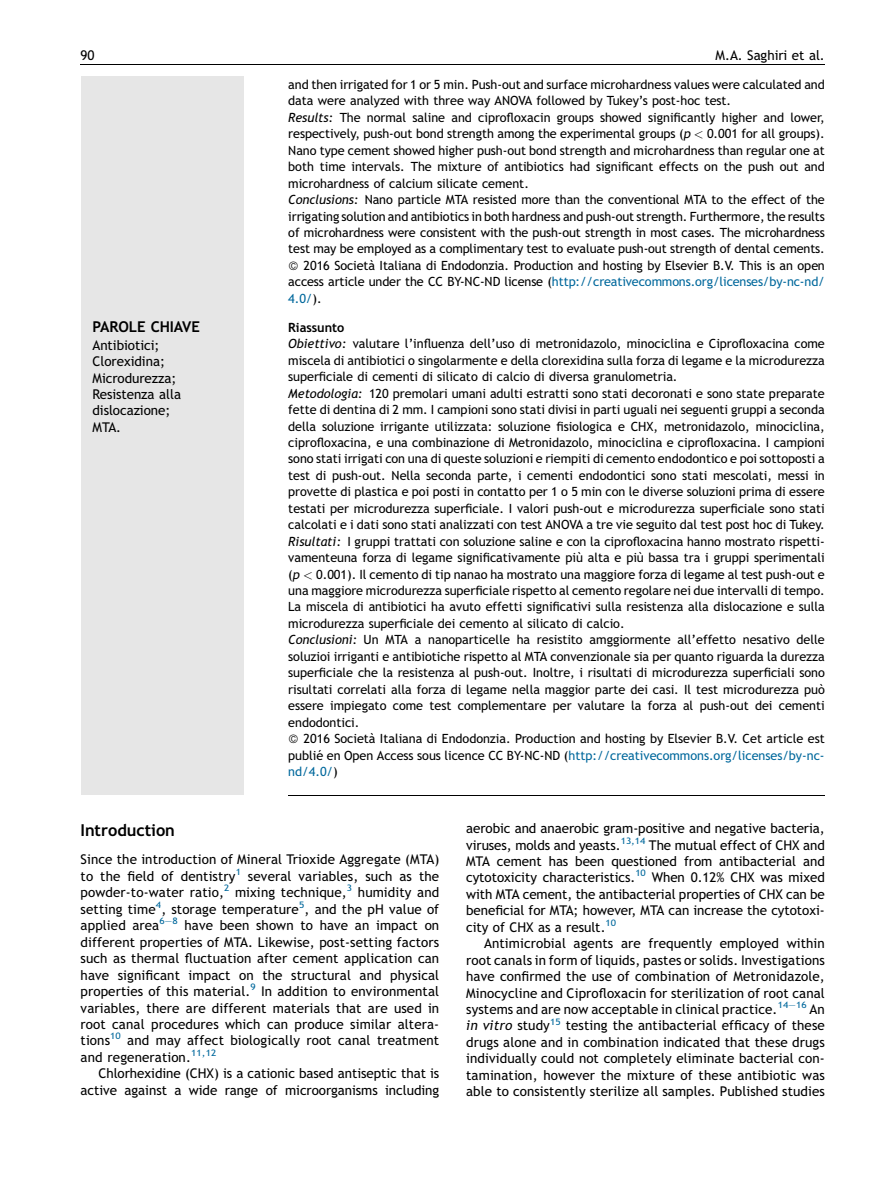
<style>
.page{position:relative;width:893px;height:1191px;background:#fff}
.page>*{position:absolute;margin:0;border:0;box-sizing:border-box;transform-origin:0 0}
.t1{font:16.5px "Adv T Tda 6 f 6 cb 8.B";color:#000}
.t2{font:15px "Adv T Tda 6 f 6 cb 8.B";color:#000}
.t3{font:13.5px/16.5px "Adv T Tc 9 c 3 bd 71";color:#000;text-align:justify}
.t4{font:12.75px/16.5px "Adv T Tc 9 c 3 bd 71";color:#000}
.t5{font:12.75px "Adv T Tc 9 c 3 bd 71";color:#00689c}
.t6{font:12.75px "Adv T Tda 6 f 6 cb 8.B";color:#000}
.s1{font-family:"Adv TT7 f 5838 b 0.I"}
.s2{font-family:"Adv P4 C4 E51"}
.s3{color:#000}
.s4{color:#00689c}
</style>
<div class="page">
<div style="left:81px;top:77px;width:162px;height:718px;background:#e6e6e6"></div>
<hr style="left:288px;top:795px;width:537px;height:1px;background:#000">
<hr style="left:81px;top:65px;width:744px;height:1px;background:#000">
<p class="t3" style="left:81px;top:48px;width:15px">90</p>
<p class="t3" style="left:716px;top:48px;width:111px">M.A. Saghiri et al.</p>
<p class="t2" style="left:93px;top:320px;width:109px">PAROLE CHIAVE</p>
<p class="t3" style="left:93px;top:337px;width:90px;text-align:left">Antibiotici;<br>Clorexidina;<br>Microdurezza;<br>Resistenza alla dislocazione;<br>MTA.</p>
<p class="t4" style="left:288px;top:77px;width:538px">and then irrigated for 1 or 5 min. Push-out and surface microhardness values were calculated and</p>
<p class="t4" style="left:288px;top:93px;width:444px">data were analyzed with three way ANOVA followed by Tukey’s post-hoc test.</p>
<p class="t4" style="left:288px;top:110px;width:538px"><span class="s1">Results:</span> The normal saline and ciprofloxacin groups showed significantly higher and lower,</p>
<p class="t4" style="left:288px;top:126px;width:538px">respectively, push-out bond strength among the experimental groups (<span class="s1">p</span> <span class="s2">&lt;</span> 0.001 for all groups).</p>
<p class="t4" style="left:288px;top:143px;width:538px">Nano type cement showed higher push-out bond strength and microhardness than regular one at</p>
<p class="t4" style="left:288px;top:159px;width:538px">both time intervals. The mixture of antibiotics had significant effects on the push out and</p>
<p class="t4" style="left:288px;top:175px;width:242px">microhardness of calcium silicate cement.</p>
<p class="t4" style="left:288px;top:192px;width:538px"><span class="s1">Conclusions:</span> Nano particle MTA resisted more than the conventional MTA to the effect of the</p>
<p class="t4" style="left:288px;top:208px;width:538px">irrigating solution and antibiotics in both hardness and push-out strength. Furthermore, the results</p>
<p class="t4" style="left:288px;top:225px;width:538px">of microhardness were consistent with the push-out strength in most cases. The microhardness</p>
<p class="t4" style="left:288px;top:241px;width:538px">test may be employed as a complimentary test to evaluate push-out strength of dental cements.</p>
<p class="t4" style="left:304px;top:258px;width:523px">2016 Societa` Italiana di Endodonzia. Production and hosting by Elsevier B.V. This is an open</p>
<p class="t5" style="left:288px;top:276px;width:538px"><span class="s3">access article under the CC BY-NC-ND license (</span>http://creativecommons.org/licenses/by-nc-nd/</p>
<p class="t5" style="left:288px;top:292px;width:35px">4.0/<span class="s3">).</span></p>
<p class="t6" style="left:288px;top:322px;width:57px">Riassunto</p>
<p class="t4" style="left:288px;top:336px;width:538px"><span class="s1">Obiettivo:</span> valutare l’influenza dell’uso di metronidazolo, minociclina e Ciprofloxacina come miscela di antibiotici o singolarmente e della clorexidina sulla forza di legame e la microdurezza superficiale di cementi di silicato di calcio di diversa granulometria.<br><span class="s1">Metodologia:</span> 120 premolari umani adulti estratti sono stati decoronati e sono state preparate fette di dentina di 2 mm. I campioni sono stati divisi in parti uguali nei seguenti gruppi a seconda della soluzione irrigante utilizzata: soluzione fisiologica e CHX, metronidazolo, minociclina, ciprofloxacina, e una combinazione di Metronidazolo, minociclina e ciprofloxacina. I campioni sono stati irrigati con una di queste soluzioni e riempiti di cemento endodontico e poi sottoposti a test di push-out. Nella seconda parte, i cementi endodontici sono stati mescolati, messi in provette di plastica e poi posti in contatto per 1 o 5 min con le diverse soluzioni prima di essere testati per microdurezza superficiale. I valori push-out e microdurezza superficiale sono stati calcolati e i dati sono stati analizzati con test ANOVA a tre vie seguito dal test post hoc di Tukey.<br><span class="s1">Risultati:</span> I gruppi trattati con soluzione saline e con la ciprofloxacina hanno mostrato rispetti&shy;vamenteuna forza di legame significativamente piu` alta e piu` bassa tra i gruppi sperimentali (<span class="s1">p</span> <span class="s2">&lt;</span> 0.001). Il cemento di tip nanao ha mostrato una maggiore forza di legame al test push-out e una maggiore microdurezza superficiale rispetto al cemento regolare nei due intervalli di tempo.<br>La miscela di antibiotici ha avuto effetti significativi sulla resistenza alla dislocazione e sulla microdurezza superficiale dei cemento al silicato di calcio.<br><span class="s1">Conclusioni:</span> Un MTA a nanoparticelle ha resistito amggiormente all’effetto nesativo delle soluzioi irriganti e antibiotiche rispetto al MTA convenzionale sia per quanto riguarda la durezza superficiale che la resistenza al push-out. Inoltre, i risultati di microdurezza superficiali sono risultati correlati alla forza di legame nella maggior parte dei casi. Il test microdurezza puo` essere impiegato come test complementare per valutare la forza al push-out dei cementi endodontici.</p>
<p class="t4" style="left:288px;top:731px;width:538px;text-align:justify;text-indent:15px">2016 Societa` Italiana di Endodonzia. Production and hosting by Elsevier B.V. Cet article est publie´ en Open Access sous licence CC BY-NC-ND (<span class="s4">http://creativecommons.org/licenses/by-nc&shy;nd/4.0/</span>)</p>
<p class="t1" style="left:81px;top:823px;width:96px">Introduction</p>
<p class="t3" style="left:81px;top:852px;width:360px">Since the introduction of Mineral Trioxide Aggregate (MTA) to the field of dentistry<sup>1</sup> several variables, such as the powder-to-water ratio,<sup>2</sup> mixing technique,<sup>3</sup> humidity and setting time<sup>4</sup>, storage temperature<sup>5</sup>, and the pH value of applied area<sup>6—8</sup> have been shown to have an impact on different properties of MTA. Likewise, post-setting factors such as thermal fluctuation after cement application can have significant impact on the structural and physical properties of this material.<sup>9</sup> In addition to environmental variables, there are different materials that are used in root canal procedures which can produce similar altera&shy;tions<sup>10</sup> and may affect biologically root canal treatment and regeneration.<sup>11,12</sup></p>
<p class="t3" style="left:81px;top:1066px;width:360px;text-align:right">Chlorhexidine (CHX) is a cationic based antiseptic that is active against a wide range of microorganisms including</p>
<p class="t3" style="left:466px;top:820px;width:360px">aerobic and anaerobic gram-positive and negative bacteria, viruses, molds and yeasts.<sup>13,14</sup> The mutual effect of CHX and MTA cement has been questioned from antibacterial and cytotoxicity characteristics.<sup>10</sup> When 0.12% CHX was mixed with MTA cement, the antibacterial properties of CHX can be beneficial for MTA; however, MTA can increase the cytotoxi&shy;city of CHX as a result.<sup>10</sup></p>
<p class="t3" style="left:466px;top:936px;width:360px;text-indent:18px">Antimicrobial agents are frequently employed within root canals in form of liquids, pastes or solids. Investigations have confirmed the use of combination of Metronidazole, Minocycline and Ciprofloxacin for sterilization of root canal systems and are now acceptable in clinical practice.<sup>14—16</sup> An <span class="s1">in vitro</span> study<sup>15</sup> testing the antibacterial efficacy of these drugs alone and in combination indicated that these drugs individually could not completely eliminate bacterial con&shy;tamination, however the mixture of these antibiotic was able to consistently sterilize all samples. Published studies</p>
</div>
